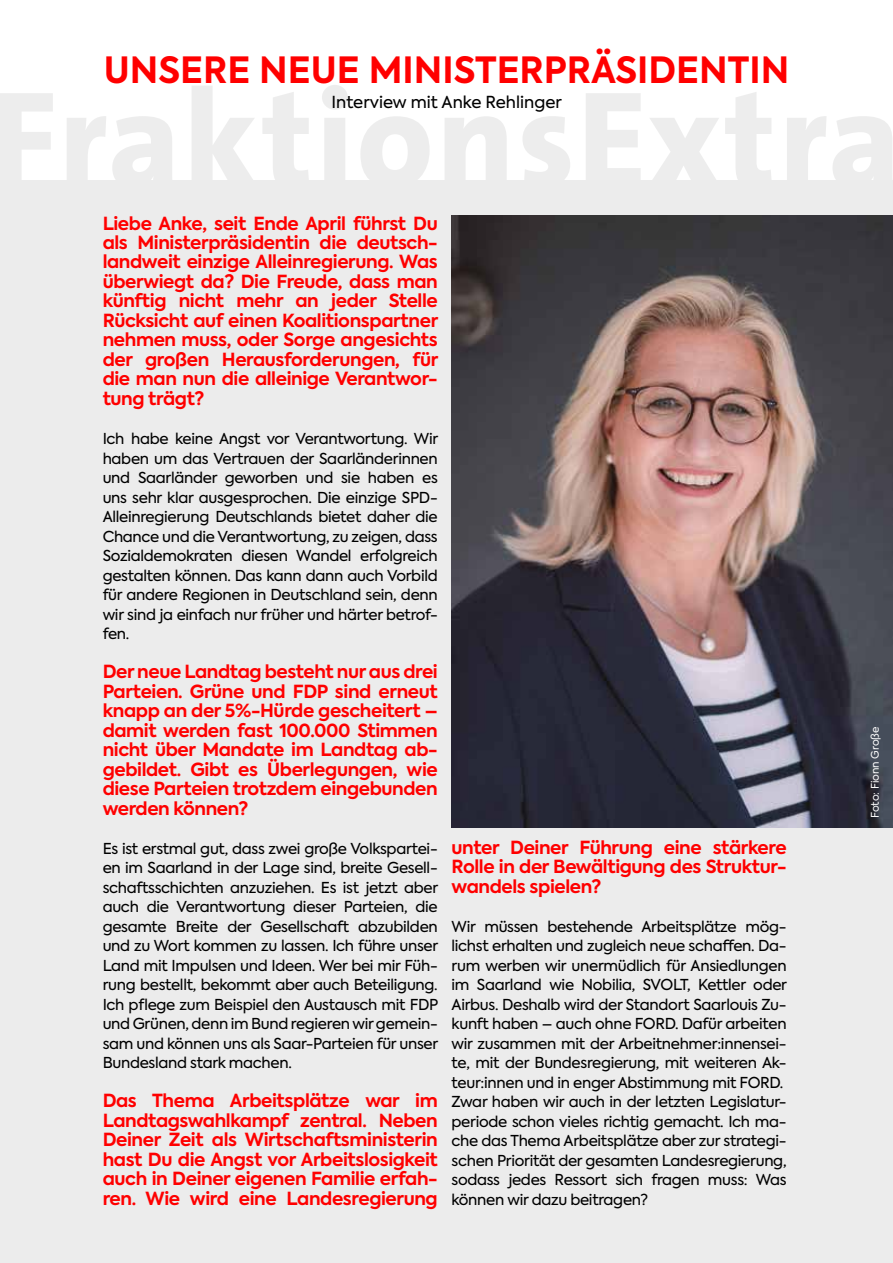
<style>
.page{position:relative;width:893px;height:1263px;background:#fff}
.page>*{position:absolute;margin:0;border:0;box-sizing:border-box;transform-origin:0 0}
.t1{font:700 36px "Axiforma";color:#f00}
.t2{font:700 18px/19.5px "Axiforma";letter-spacing:-.02em;color:#f00;text-align:justify}
.t3{font:16.5px "Axiforma";color:#000}
.t4{font:15px/19.5px "Axiforma";letter-spacing:-.02em;color:#000;text-align:justify}
.t5{font:10.5px "Axiforma";color:#fff}
</style>
<div class="page">
<svg style="left:0;top:85px;width:893px;height:96px"></svg>
<div style="left:0;top:181px;width:893px;height:1082px;background:#ececec"></div>
<img style="left:452px;top:216px;width:441px;height:611px">
<h1 class="t1" style="left:104px;top:45px;width:687px">UNSERE NEUE MINISTERPRÄSIDENTIN</h1>
<p class="t3" style="left:332px;top:92px;width:232px">Interview mit Anke Rehlinger</p>
<p class="t2" style="left:103px;top:213px;width:337px">Liebe Anke, seit Ende April führst Du als Ministerpräsidentin die deutsch&shy;landweit einzige Alleinregierung. Was überwiegt da? Die Freude, dass man künftig nicht mehr an jeder Stelle Rücksicht auf einen Koalitionspartner nehmen muss, oder Sorge angesichts der großen Herausforderungen, für die man nun die alleinige Verantwor&shy;tung trägt?</p>
<p class="t4" style="left:103px;top:429px;width:337px">Ich habe keine Angst vor Verantwortung. Wir haben um das Vertrauen der Saarländerinnen und Saarländer geworben und sie haben es uns sehr klar ausgesprochen. Die einzige SPD-Alleinregierung Deutschlands bietet daher die Chance und die Verantwortung, zu zeigen, dass Sozialdemokraten diesen Wandel erfolgreich gestalten können. Das kann dann auch Vorbild für andere Regionen in Deutschland sein, denn wir sind ja einfach nur früher und härter betrof&shy;fen.</p>
<p class="t2" style="left:103px;top:662px;width:337px">Der neue Landtag besteht nur aus drei Parteien. Grüne und FDP sind erneut knapp an der 5%-Hürde gescheitert – damit werden fast 100.000 Stimmen nicht über Mandate im Landtag ab&shy;gebildet. Gibt es Überlegungen, wie diese Parteien trotzdem eingebunden werden können?</p>
<p class="t4" style="left:103px;top:839px;width:337px">Es ist erstmal gut, dass zwei große Volkspartei&shy;en im Saarland in der Lage sind, breite Gesell&shy;schaftsschichten anzuziehen. Es ist jetzt aber auch die Verantwortung dieser Parteien, die gesamte Breite der Gesellschaft abzubilden und zu Wort kommen zu lassen. Ich führe unser Land mit Impulsen und Ideen. Wer bei mir Füh&shy;rung bestellt, bekommt aber auch Beteiligung.<br>Ich pflege zum Beispiel den Austausch mit FDP und Grünen, denn im Bund regieren wir gemein&shy;sam und können uns als Saar-Parteien für unser Bundesland stark machen.</p>
<p class="t2" style="left:103px;top:1091px;width:337px">Das Thema Arbeitsplätze war im Landtagswahlkampf zentral. Neben Deiner Zeit als Wirtschaftsministerin hast Du die Angst vor Arbeitslosigkeit auch in Deiner eigenen Familie erfah&shy;ren. Wie wird eine Landesregierung</p>
<p class="t2" style="left:452px;top:838px;width:337px">unter Deiner Führung eine stärkere Rolle in der Bewältigung des Struktur&shy;wandels spielen?</p>
<p class="t4" style="left:452px;top:917px;width:337px;text-align:left">Wir müssen bestehende Arbeitsplätze mög&shy;lichst erhalten und zugleich neue schaffen. Da&shy;rum werben wir unermüdlich für Ansiedlungen im Saarland wie Nobilia, SVOLT, Kettler oder Airbus. Deshalb wird der Standort Saarlouis Zu&shy;kunft haben – auch ohne FORD. Dafür arbeiten wir zusammen mit der Arbeitnehmer:innensei&shy;te, mit der Bundesregierung, mit weiteren Ak&shy;teur:innen und in enger Abstimmung mit FORD.<br>Zwar haben wir auch in der letzten Legislatur&shy;periode schon vieles richtig gemacht. Ich ma&shy;che das Thema Arbeitsplätze aber zur strategi&shy;schen Priorität der gesamten Landesregierung, sodass jedes Ressort sich fragen muss: Was können wir dazu beitragen?</p>
<p class="t5" style="left:868px;top:818px;width:93px;rotate:-90deg">Foto: Fionn Große</p>
</div>
